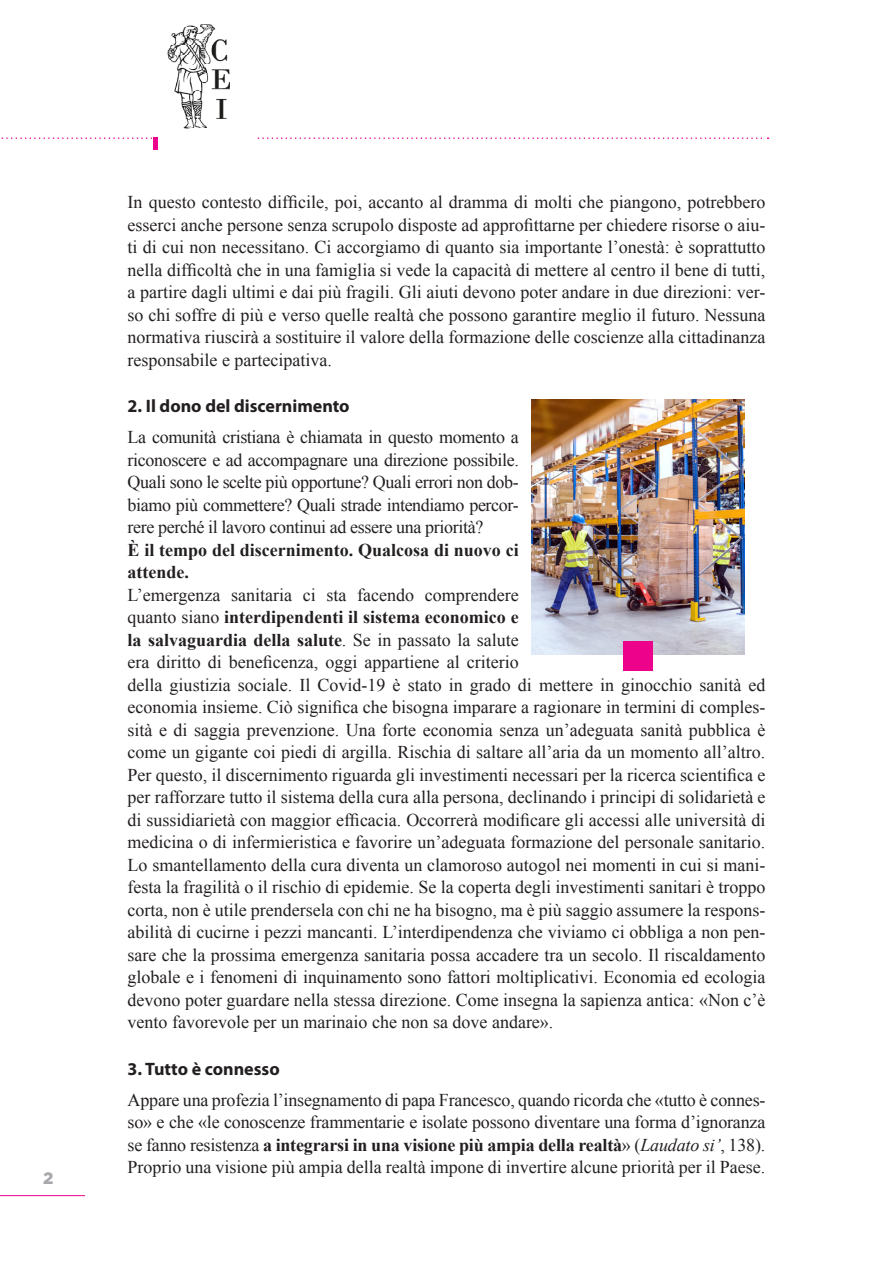
<style>
.page{position:relative;width:893px;height:1263px;background:#fff}
.page>*{position:absolute;margin:0;border:0;box-sizing:border-box;transform-origin:0 0}
.Times_senza_rientro{font:18px/22.5px "Times New Roman";color:#231f20;text-align:justify}
.Times_senza_rientro-2{font:700 18px/22.5px "Times New Roman";color:#231f20}
.Titolo_12_myriad{font:700 18px "Myriad Pro";color:#231f20}
.Testo_11{font:900 16.5px "Gotham";color:#a8a9ad}
.s1{font-weight:700}
.s2{font-style:italic}
</style>
<div class="page">
<svg style="left:1px;top:137px;width:767px;height:2px"></svg>
<img style="left:531px;top:400px;width:213px;height:255px">
<div style="left:153px;top:137px;width:84px;height:13px;background:#ed028c"></div>
<div style="left:623px;top:641px;width:30px;height:30px;background:#ed028c"></div>
<img style="left:158px;top:24px;width:96px;height:126px">
<hr style="left:0;top:1195px;width:85px;height:1px;background:#ed028c">
<p class="Testo_11" style="left:43px;top:1168px;width:12px">2</p>
<p class="Times_senza_rientro" style="left:128px;top:191px;width:639px">In questo contesto difficile, poi, accanto al dramma di molti che piangono, potrebbero esserci anche persone senza scrupolo disposte ad approfittarne per chiedere risorse o aiu&shy;ti di cui non necessitano. Ci accorgiamo di quanto sia importante l’onestà: è soprattutto nella difficoltà che in una famiglia si vede la capacità di mettere al centro il bene di tutti, a partire dagli ultimi e dai più fragili. Gli aiuti devono poter andare in due direzioni: ver&shy;so chi soffre di più e verso quelle realtà che possono garantire meglio il futuro. Nessuna normativa riuscirà a sostituire il valore della formazione delle coscienze alla cittadinanza responsabile e partecipativa.</p>
<p class="Titolo_12_myriad" style="left:128px;top:394px;width:224px">2. Il dono del discernimento</p>
<p class="Times_senza_rientro" style="left:128px;top:426px;width:393px">La comunità cristiana è chiamata in questo momento a riconoscere e ad accompagnare una direzione possibile.<br>Quali sono le scelte più opportune? Quali errori non dob&shy;biamo più commettere? Quali strade intendiamo percor&shy;rere perché il lavoro continui ad essere una priorità?</p>
<p class="Times_senza_rientro-2" style="left:128px;top:538px;width:393px">È il tempo del discernimento. Qualcosa di nuovo ci attende.</p>
<p class="Times_senza_rientro" style="left:128px;top:583px;width:639px;text-align:left">L’emergenza sanitaria ci sta facendo comprendere<br>quanto siano <span class="s1">interdipendenti il sistema economico e<br>la salvaguardia della salute</span>. Se in passato la salute<br>era diritto di beneficenza, oggi appartiene al criterio<br>della giustizia sociale. Il Covid-19 è stato in grado di mettere in ginocchio sanità ed economia insieme. Ciò significa che bisogna imparare a ragionare in termini di comples&shy;sità e di saggia prevenzione. Una forte economia senza un’adeguata sanità pubblica è come un gigante coi piedi di argilla. Rischia di saltare all’aria da un momento all’altro.<br>Per questo, il discernimento riguarda gli investimenti necessari per la ricerca scientifica e per rafforzare tutto il sistema della cura alla persona, declinando i principi di solidarietà e di sussidiarietà con maggior efficacia. Occorrerà modificare gli accessi alle università di medicina o di infermieristica e favorire un’adeguata formazione del personale sanitario.<br>Lo smantellamento della cura diventa un clamoroso autogol nei momenti in cui si mani&shy;festa la fragilità o il rischio di epidemie. Se la coperta degli investimenti sanitari è troppo corta, non è utile prendersela con chi ne ha bisogno, ma è più saggio assumere la respons&shy;abilità di cucirne i pezzi mancanti. L’interdipendenza che viviamo ci obbliga a non pen&shy;sare che la prossima emergenza sanitaria possa accadere tra un secolo. Il riscaldamento globale e i fenomeni di inquinamento sono fattori moltiplicativi. Economia ed ecologia devono poter guardare nella stessa direzione. Come insegna la sapienza antica: «Non c’è vento favorevole per un marinaio che non sa dove andare».</p>
<p class="Titolo_12_myriad" style="left:128px;top:1057px;width:154px">3. Tutto è connesso</p>
<p class="Times_senza_rientro" style="left:128px;top:1088px;width:639px">Appare una profezia l’insegnamento di papa Francesco, quando ricorda che «tutto è connes&shy;so» e che «le conoscenze frammentarie e isolate possono diventare una forma d’ignoranza se fanno resistenza <span class="s1">a integrarsi in una visione più ampia della realtà</span>» (<span class="s2">Laudato si’</span>, 138).</p>
<p class="Times_senza_rientro" style="left:128px;top:1156px;width:639px">Proprio una visione più ampia della realtà impone di invertire alcune priorità per il Paese.</p>
</div>
